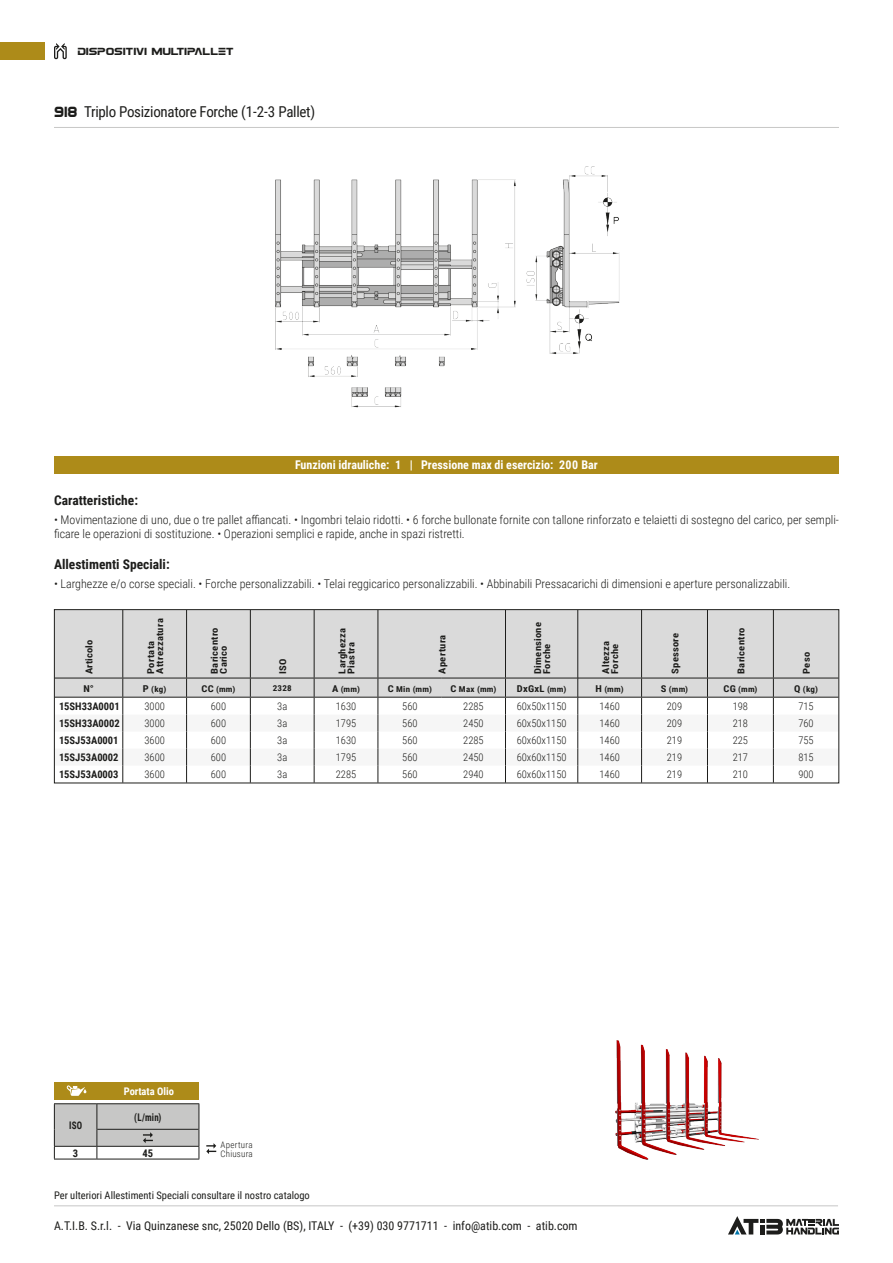
<style>
.page{position:relative;width:893px;height:1263px;background:#fff}
.page>*{position:absolute;margin:0;border:0;box-sizing:border-box;transform-origin:0 0}
.t1{font:15px "Roboto Condensed";letter-spacing:-.02em;color:#1d1d1b}
.t2{font:700 13.5px "Roboto Condensed";color:#1d1d1b}
.t3{font:300 12px/14.4px "Roboto Condensed";color:#1d1d1b}
.t4{font:12px "Roboto Condensed";color:#1d1d1b}
.t5{font:700 12px "Roboto Condensed";color:#fff}
.t6{font:300 10.5px "Roboto Condensed";color:#1d1d1b}
.t7{font:10.5px "Roboto Condensed";color:#1d1d1b}
.t8{font:700 10.5px "Roboto Condensed";color:#1d1d1b}
.t9{font:10.5px "Eurofighter";letter-spacing:-.02em;color:#1d1d1b}
.t10{font:700 10.5px "Roboto Condensed";color:#fff}
.t11{font:700 10.5px "Roboto Condensed";color:#1d1d1b;scale:.85 1}
.t12{font:700 9.45px "Roboto Condensed";letter-spacing:.025em;color:#1d1d1b;scale:1.11 1}
.t13{font:700 9.45px "Roboto Condensed";color:#1d1d1b;scale:1.11 1}
.t14{font:300 9px "Roboto Condensed";letter-spacing:.025em;color:#1d1d1b}
.t15{font:700 8.1px "Roboto Condensed";letter-spacing:.025em;color:#1d1d1b;scale:1.11 1}
.s1{font-family:"Eurofighter Condensed"}
.s2{font-size:9.45px}
.s3{font-size:8.1px}
</style>
<div class="page">
<div style="left:54px;top:456px;width:785px;height:17px;background:#ad8b19"></div>
<hr style="left:54px;top:127px;width:785px;height:1px;background:#c7c7c6">
<img style="left:275px;top:166px;width:345px;height:242px">
<img style="left:616px;top:1040px;width:143px;height:119px">
<div style="left:0;top:43px;width:45px;height:17px;background:#ad8b19"></div>
<svg style="left:54px;top:43px;width:13px;height:16px"></svg>
<hr style="left:54px;top:1205px;width:784px;height:1px;background:#c7c7c6">
<svg style="left:728px;top:1216px;width:111px;height:18px"></svg>
<svg style="left:206px;top:1143px;width:10px;height:11px"></svg>
<hr style="left:54px;top:1159px;width:43px;height:1px;background:#1d1d1b">
<hr style="left:97px;top:1159px;width:102px;height:1px;background:#1d1d1b">
<svg style="left:54px;top:1082px;width:146px;height:77px"></svg>
<div style="left:56px;top:611px;width:781px;height:67px;background:#dadada"></div>
<hr style="left:123px;top:610px;width:1px;height:68px;background:#1d1d1b">
<hr style="left:186px;top:610px;width:1px;height:68px;background:#1d1d1b">
<hr style="left:250px;top:610px;width:1px;height:68px;background:#1d1d1b">
<hr style="left:314px;top:610px;width:1px;height:68px;background:#1d1d1b">
<hr style="left:378px;top:610px;width:1px;height:68px;background:#1d1d1b">
<hr style="left:505px;top:610px;width:1px;height:68px;background:#1d1d1b">
<hr style="left:641px;top:610px;width:1px;height:68px;background:#1d1d1b">
<hr style="left:707px;top:610px;width:1px;height:68px;background:#1d1d1b">
<hr style="left:773px;top:610px;width:1px;height:68px;background:#1d1d1b">
<hr style="left:577px;top:610px;width:1px;height:68px;background:#1d1d1b">
<svg style="left:56px;top:678px;width:781px;height:103px"></svg>
<div style="left:54px;top:609px;width:785px;height:174px;border:1px solid #1d1d1b"></div>
<p class="t9" style="left:77px;top:46px;width:158px">DISPOSITIVI MULTIPALLET</p>
<p class="t1" style="left:54px;top:101px;width:263px"><span class="s1">918</span> Triplo Posizionatore Forche (1-2-3 Pallet)</p>
<p class="t5" style="left:295px;top:456px;width:304px">Funzioni idrauliche: 1 | Pressione max di esercizio: 200 Bar</p>
<p class="t2" style="left:54px;top:491px;width:86px">Caratteristiche:</p>
<p class="t3" style="left:54px;top:512px;width:786px">• Movimentazione di uno, due o tre pallet affiancati. • Ingombri telaio ridotti. • 6 forche bullonate fornite con tallone rinforzato e telaietti di sostegno del carico, per sempli&shy;ficare le operazioni di sostituzione. • Operazioni semplici e rapide, anche in spazi ristretti.</p>
<p class="t2" style="left:54px;top:555px;width:117px">Allestimenti Speciali:</p>
<p class="t3" style="left:54px;top:576px;width:738px">• Larghezze e/o corse speciali. • Forche personalizzabili. • Telai reggicarico personalizzabili. • Abbinabili Pressacarichi di dimensioni e aperture personalizzabili.</p>
<p class="t12" style="left:153px;top:674px;width:51px;rotate:-90deg">Attrezzatura</p>
<p class="t12" style="left:208px;top:674px;width:43px;rotate:-90deg">Baricentro</p>
<p class="t13" style="left:83px;top:674px;width:32px;rotate:-90deg">Articolo</p>
<p class="t12" style="left:144px;top:674px;width:31px;rotate:-90deg">Portata</p>
<p class="t12" style="left:217px;top:674px;width:27px;rotate:-90deg">Carico</p>
<p class="t12" style="left:276px;top:674px;width:15px;rotate:-90deg">ISO</p>
<p class="t12" style="left:335px;top:674px;width:43px;rotate:-90deg">Larghezza</p>
<p class="t12" style="left:344px;top:674px;width:30px;rotate:-90deg">Piastra</p>
<p class="t12" style="left:436px;top:674px;width:37px;rotate:-90deg">Apertura</p>
<p class="t12" style="left:531px;top:674px;width:48px;rotate:-90deg">Dimensione</p>
<p class="t12" style="left:540px;top:674px;width:29px;rotate:-90deg">Forche</p>
<p class="t12" style="left:599px;top:674px;width:31px;rotate:-90deg">Altezza</p>
<p class="t12" style="left:608px;top:674px;width:29px;rotate:-90deg">Forche</p>
<p class="t12" style="left:668px;top:674px;width:38px;rotate:-90deg">Spessore</p>
<p class="t12" style="left:734px;top:674px;width:43px;rotate:-90deg">Baricentro</p>
<p class="t12" style="left:800px;top:674px;width:21px;rotate:-90deg">Peso</p>
<p class="t12" style="left:83px;top:681px;width:11px">N°</p>
<p class="t15" style="left:143px;top:683px;width:23px"><span class="s2">P</span> (kg)</p>
<p class="t15" style="left:201px;top:683px;width:32px"><span class="s2">CC</span> (mm)</p>
<p class="t15" style="left:273px;top:682px;width:19px">2328</p>
<p class="t15" style="left:332px;top:683px;width:27px"><span class="s2">A</span> (mm)</p>
<p class="t15" style="left:388px;top:683px;width:41px"><span class="s2">C</span> Min (mm)</p>
<p class="t15" style="left:451px;top:683px;width:43px"><span class="s2">C</span> Max (mm)</p>
<p class="t12" style="left:517px;top:681px;width:46px">DxGxL <span class="s3">(mm)</span></p>
<p class="t15" style="left:596px;top:683px;width:27px"><span class="s2">H</span> (mm)</p>
<p class="t15" style="left:661px;top:683px;width:26px"><span class="s2">S</span> (mm)</p>
<p class="t15" style="left:723px;top:683px;width:32px"><span class="s2">CG</span> (mm)</p>
<p class="t15" style="left:794px;top:683px;width:23px"><span class="s2">Q</span> (kg)</p>
<p class="t8" style="left:59px;top:699px;width:62px">15SH33A0001</p>
<p class="t6" style="left:144px;top:699px;width:22px">3000</p>
<p class="t6" style="left:211px;top:699px;width:17px">600</p>
<p class="t6" style="left:277px;top:699px;width:12px">3a</p>
<p class="t6" style="left:336px;top:699px;width:22px">1630</p>
<p class="t6" style="left:402px;top:699px;width:17px">560</p>
<p class="t6" style="left:463px;top:699px;width:22px">2285</p>
<p class="t6" style="left:517px;top:699px;width:51px">60x50x1150</p>
<p class="t6" style="left:599px;top:699px;width:22px">1460</p>
<p class="t6" style="left:667px;top:699px;width:17px">209</p>
<p class="t6" style="left:733px;top:699px;width:17px">198</p>
<p class="t6" style="left:798px;top:699px;width:17px">715</p>
<p class="t8" style="left:59px;top:716px;width:62px">15SH33A0002</p>
<p class="t6" style="left:144px;top:716px;width:22px">3000</p>
<p class="t6" style="left:211px;top:716px;width:17px">600</p>
<p class="t6" style="left:277px;top:716px;width:12px">3a</p>
<p class="t6" style="left:336px;top:716px;width:22px">1795</p>
<p class="t6" style="left:402px;top:716px;width:17px">560</p>
<p class="t6" style="left:463px;top:716px;width:22px">2450</p>
<p class="t6" style="left:517px;top:716px;width:51px">60x50x1150</p>
<p class="t6" style="left:599px;top:716px;width:22px">1460</p>
<p class="t6" style="left:667px;top:716px;width:17px">209</p>
<p class="t6" style="left:733px;top:716px;width:17px">218</p>
<p class="t6" style="left:798px;top:716px;width:17px">760</p>
<p class="t8" style="left:59px;top:733px;width:61px">15SJ53A0001</p>
<p class="t6" style="left:144px;top:733px;width:22px">3600</p>
<p class="t6" style="left:211px;top:733px;width:17px">600</p>
<p class="t6" style="left:277px;top:733px;width:12px">3a</p>
<p class="t6" style="left:336px;top:733px;width:22px">1630</p>
<p class="t6" style="left:402px;top:733px;width:17px">560</p>
<p class="t6" style="left:463px;top:733px;width:22px">2285</p>
<p class="t6" style="left:517px;top:733px;width:51px">60x60x1150</p>
<p class="t6" style="left:599px;top:733px;width:22px">1460</p>
<p class="t6" style="left:667px;top:733px;width:17px">219</p>
<p class="t6" style="left:733px;top:733px;width:17px">225</p>
<p class="t6" style="left:798px;top:733px;width:17px">755</p>
<p class="t8" style="left:59px;top:750px;width:61px">15SJ53A0002</p>
<p class="t6" style="left:144px;top:750px;width:22px">3600</p>
<p class="t6" style="left:211px;top:750px;width:17px">600</p>
<p class="t6" style="left:277px;top:750px;width:12px">3a</p>
<p class="t6" style="left:336px;top:750px;width:22px">1795</p>
<p class="t6" style="left:402px;top:750px;width:17px">560</p>
<p class="t6" style="left:463px;top:750px;width:22px">2450</p>
<p class="t6" style="left:517px;top:750px;width:51px">60x60x1150</p>
<p class="t6" style="left:599px;top:750px;width:22px">1460</p>
<p class="t6" style="left:667px;top:750px;width:17px">219</p>
<p class="t6" style="left:733px;top:750px;width:17px">217</p>
<p class="t6" style="left:798px;top:750px;width:17px">815</p>
<p class="t8" style="left:59px;top:767px;width:61px">15SJ53A0003</p>
<p class="t6" style="left:144px;top:767px;width:22px">3600</p>
<p class="t6" style="left:211px;top:767px;width:17px">600</p>
<p class="t6" style="left:277px;top:767px;width:12px">3a</p>
<p class="t6" style="left:336px;top:767px;width:22px">2285</p>
<p class="t6" style="left:402px;top:767px;width:17px">560</p>
<p class="t6" style="left:463px;top:767px;width:22px">2940</p>
<p class="t6" style="left:517px;top:767px;width:51px">60x60x1150</p>
<p class="t6" style="left:599px;top:767px;width:22px">1460</p>
<p class="t6" style="left:667px;top:767px;width:17px">219</p>
<p class="t6" style="left:733px;top:767px;width:17px">210</p>
<p class="t6" style="left:798px;top:767px;width:17px">900</p>
<p class="t11" style="left:69px;top:1118px;width:17px">ISO</p>
<p class="t10" style="left:124px;top:1083px;width:52px">Portata Olio</p>
<p class="t11" style="left:134px;top:1109px;width:34px">(L/min)</p>
<p class="t8" style="left:73px;top:1145px;width:7px">3</p>
<p class="t8" style="left:143px;top:1145px;width:12px">45</p>
<p class="t14" style="left:220px;top:1138px;width:34px">Apertura</p>
<p class="t14" style="left:220px;top:1147px;width:34px">Chiusura</p>
<p class="t7" style="left:54px;top:1188px;width:257px">Per ulteriori Allestimenti Speciali consultare il nostro catalogo</p>
<p class="t4" style="left:54px;top:1217px;width:525px">A.T.I.B. S.r.l. - Via Quinzanese snc, 25020 Dello (BS), ITALY - (+39) 030 9771711 - info@atib.com - atib.com</p>
</div>
